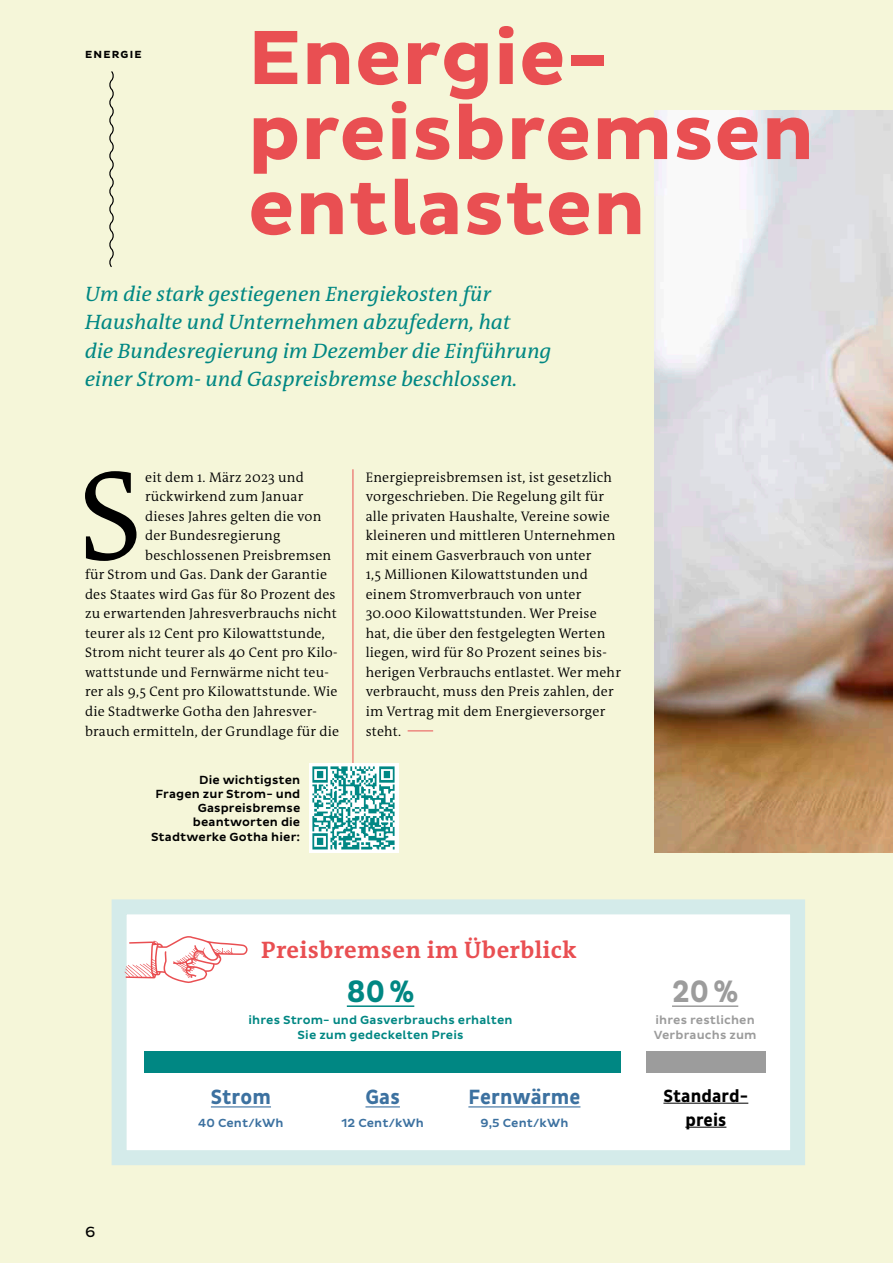
<style>
.page{position:relative;width:893px;height:1263px;background:#f5f6d9}
.page>*{position:absolute;margin:0;border:0;box-sizing:border-box;transform-origin:0 0}
.t1{font:300 129.6px "The Antiqua B W4";color:#000}
.t2{font:700 78px/75px "Pluto Sans";letter-spacing:.005em;color:#e94f52}
.t3{font:700 31.5px "Pluto Sans Cond";color:#008783}
.t4{font:700 31.5px "Pluto Sans Cond";color:#9c9c9c}
.t5{font:700 24px "The Antiqua B W7";letter-spacing:.015em;color:#e94f52}
.t6{font:italic 21px/28.5px "The Antiqua B W5 Plain";letter-spacing:.005em;color:#008783}
.t7{font:700 21px "Pluto Sans Cond";letter-spacing:.005em;color:#3c71a0}
.t8{font:700 18px/24px "Pluto Sans Cond";letter-spacing:.005em;color:#000;text-align:center}
.t9{font:15px "Pluto Sans";color:#000}
.t10{font:300 13.95px/19.5px "The Antiqua B W4";letter-spacing:.015em;color:#000}
.t11{font:500 12px/14.2px "Pluto Sans";letter-spacing:.01em;color:#000;text-align:right}
.t12{font:500 12px/14.2px "Pluto Sans";letter-spacing:.01em;color:#008783;text-align:center}
.t13{font:500 12px "Pluto Sans";letter-spacing:.01em;color:#3c71a0}
.t14{font:500 12px/14.2px "Pluto Sans";letter-spacing:.01em;color:#9c9c9c}
.t15{font:700 10.5px "Pluto Sans";letter-spacing:.115em;color:#000}
</style>
<div class="page">
<img style="left:655px;top:111px;width:238px;height:742px">
<div style="left:112px;top:899px;width:693px;height:266px;background:#fff;border:15px solid #d4ebea"></div>
<hr style="left:353px;top:469px;width:1px;height:297px;background:#e94f52">
<svg style="left:109px;top:71px;width:5px;height:196px"></svg>
<svg style="left:408px;top:730px;width:25px;height:1px"></svg>
<svg style="left:125px;top:936px;width:123px;height:47px"></svg>
<img style="left:309px;top:763px;width:89px;height:89px">
<hr style="left:347px;top:1005px;width:67px;height:2px;background:#008783">
<hr style="left:672px;top:1005px;width:66px;height:2px;background:#9c9c9c">
<div style="left:145px;top:1051px;width:476px;height:21px;background:#008783"></div>
<div style="left:646px;top:1051px;width:119px;height:21px;background:#9c9c9c"></div>
<hr style="left:211px;top:1106px;width:60px;height:1px;background:#3c71a0">
<hr style="left:365px;top:1106px;width:35px;height:1px;background:#3c71a0">
<hr style="left:468px;top:1106px;width:112px;height:1px;background:#3c71a0">
<hr style="left:663px;top:1103px;width:85px;height:1px;background:#000">
<hr style="left:685px;top:1127px;width:41px;height:1px;background:#000">
<p class="t15" style="left:85px;top:49px;width:58px">ENERGIE</p>
<h2 class="t2" style="left:248px;top:22px;width:568px">Energie&shy;preisbremsen entlasten</h2>
<h3 class="t6" style="left:85px;top:279px;width:468px">Um die stark gestiegenen Energiekosten für Haushalte und Unternehmen abzufedern, hat<br>die Bundesregierung im Dezember die Einführung einer Strom- und Gaspreisbremse beschlossen.</h3>
<h1 class="t1" style="left:78px;top:433px;width:67px">S</h1>
<p class="t10" style="left:145px;top:467px;width:160px">eit dem 1. März 2023 und</p>
<p class="t10" style="left:145px;top:487px;width:160px">rückwirkend zum Januar</p>
<p class="t10" style="left:145px;top:506px;width:178px">dieses Jahres gelten die von</p>
<p class="t10" style="left:145px;top:526px;width:137px">der Bundesregierung</p>
<p class="t10" style="left:145px;top:545px;width:188px">beschlossenen Preisbremsen</p>
<p class="t10" style="left:85px;top:565px;width:244px">für Strom und Gas. Dank der Garantie</p>
<p class="t10" style="left:85px;top:584px;width:252px">des Staates wird Gas für 80 Prozent des</p>
<p class="t10" style="left:85px;top:604px;width:253px">zu erwartenden Jahresverbrauchs nicht</p>
<p class="t10" style="left:85px;top:623px;width:241px">teurer als 12 Cent pro Kilowattstunde,</p>
<p class="t10" style="left:85px;top:643px;width:254px">Strom nicht teurer als 40 Cent pro Kilo-</p>
<p class="t10" style="left:85px;top:662px;width:245px">wattstunde und Fernwärme nicht teu-</p>
<p class="t10" style="left:85px;top:682px;width:254px">rer als 9,5 Cent pro Kilowattstunde. Wie</p>
<p class="t10" style="left:85px;top:702px;width:233px">die Stadtwerke Gotha den Jahresver-</p>
<p class="t10" style="left:85px;top:721px;width:256px">brauch ermitteln, der Grundlage für die</p>
<p class="t11" style="left:151px;top:773px;width:151px">Die wichtigsten<br>Fragen zur Strom- und<br>Gaspreisbremse beantworten die<br>Stadtwerke Gotha hier:</p>
<p class="t10" style="left:366px;top:467px;width:257px">Energiepreisbremsen ist, ist gesetzlich vorgeschrieben. Die Regelung gilt für alle privaten Haushalte, Vereine sowie kleineren und mittleren Unternehmen mit einem Gasverbrauch von unter<br>1,5 Millionen Kilowattstunden und einem Stromverbrauch von unter 30.000 Kilowattstunden. Wer Preise hat, die über den festgelegten Werten liegen, wird für 80 Prozent seines bis&shy;herigen Verbrauchs entlastet. Wer mehr verbraucht, muss den Preis zahlen, der im Vertrag mit dem Energieversorger steht.</p>
<p class="t9" style="left:85px;top:1224px;width:12px">6</p>
<h3 class="t5" style="left:261px;top:935px;width:317px">Preisbremsen im Überblick</h3>
<h3 class="t3" style="left:347px;top:973px;width:69px">80%</h3>
<p class="t12" style="left:248px;top:1013px;width:266px">ihres Strom- und Gasverbrauchs erhalten<br>Sie zum gedeckelten Preis</p>
<h3 class="t7" style="left:211px;top:1085px;width:62px">Strom</h3>
<p class="t13" style="left:198px;top:1116px;width:87px">40 Cent/kWh</p>
<h3 class="t7" style="left:365px;top:1085px;width:36px">Gas</h3>
<p class="t13" style="left:341px;top:1116px;width:84px">12 Cent/kWh</p>
<h3 class="t7" style="left:468px;top:1085px;width:114px">Fernwärme</h3>
<p class="t13" style="left:480px;top:1116px;width:89px">9,5 Cent/kWh</p>
<h3 class="t4" style="left:672px;top:973px;width:68px">20%</h3>
<p class="t14" style="left:654px;top:1013px;width:104px">ihres restlichen<br>Verbrauchs zum</p>
<p class="t8" style="left:663px;top:1084px;width:86px">Standard&shy;preis</p>
</div>
